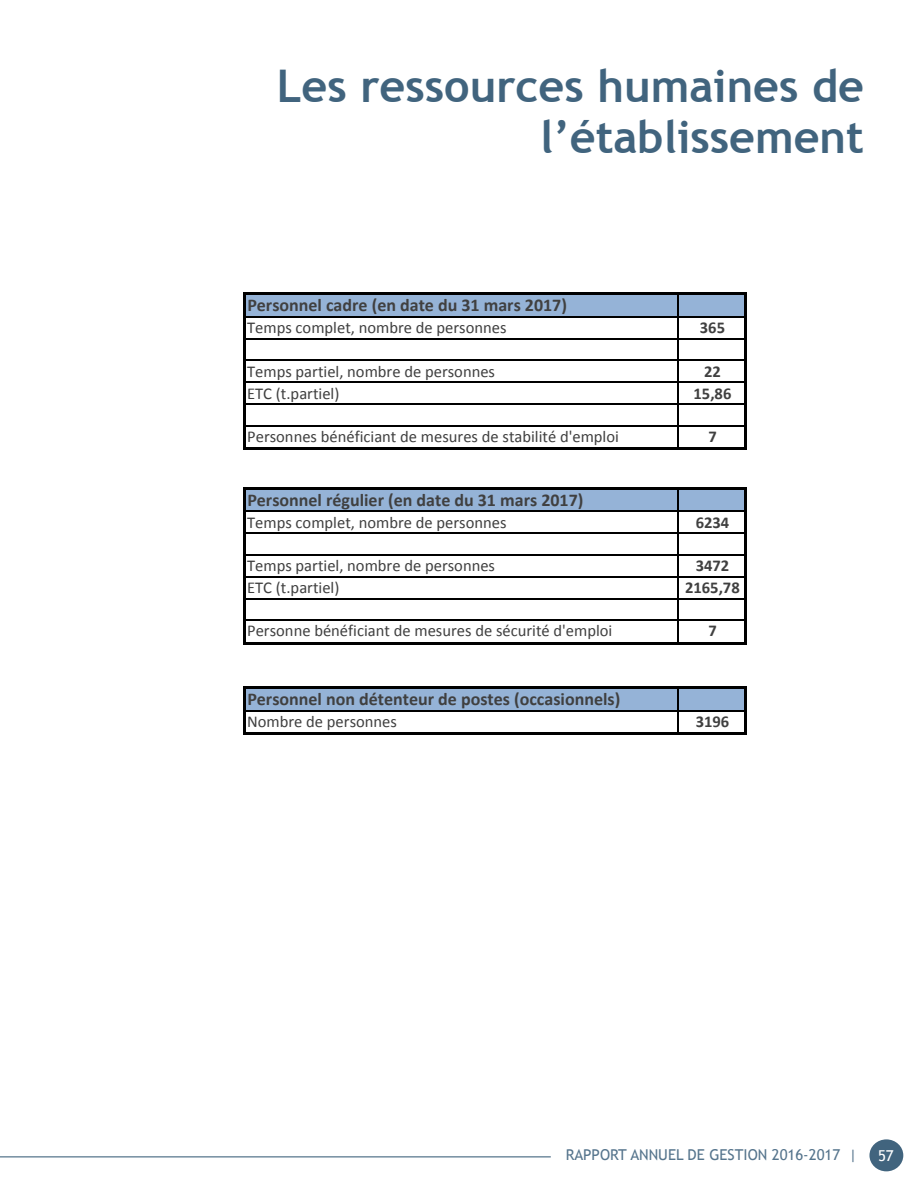
<style>
.page{position:relative;width:918px;height:1188px;background:#fff}
.page>*{position:absolute;margin:0;border:0;box-sizing:border-box;transform-origin:0 0}
.Grosse_citation_blan{font:700 45px/51px "Trebuchet MS";color:#41647e;text-align:right}
.t1{font:700 18px "Calibri";color:#404040}
.t2{font:16.5px "Calibri";color:#404040}
.t3{font:700 16.5px "Calibri";color:#404040}
.t4{font:15px "Trebuchet MS";color:#56758d}
.t5{font:15px "Trebuchet MS";color:#fff}
</style>
<div class="page">
<div style="left:869px;top:1139px;width:34px;height:32px;background:#41647e;border-radius:50%"></div>
<hr style="left:0;top:1157px;width:551px;height:1px;background:#2c5370">
<div style="left:245px;top:295px;width:501px;height:22px;background:#95b3d7"></div>
<div style="left:245px;top:489px;width:501px;height:23px;background:#95b3d7"></div>
<div style="left:245px;top:688px;width:501px;height:23px;background:#95b3d7"></div>
<hr style="left:243px;top:293px;width:3px;height:157px;background:#000">
<hr style="left:677px;top:295px;width:2px;height:152px;background:#000">
<hr style="left:744px;top:295px;width:3px;height:155px;background:#000">
<hr style="left:243px;top:487px;width:3px;height:158px;background:#000">
<hr style="left:677px;top:490px;width:2px;height:152px;background:#000">
<hr style="left:744px;top:490px;width:3px;height:155px;background:#000">
<hr style="left:243px;top:686px;width:3px;height:49px;background:#000">
<hr style="left:677px;top:689px;width:2px;height:43px;background:#000">
<hr style="left:744px;top:689px;width:3px;height:46px;background:#000">
<hr style="left:246px;top:293px;width:501px;height:2px;background:#000">
<hr style="left:246px;top:316px;width:498px;height:2px;background:#000">
<hr style="left:246px;top:338px;width:498px;height:1px;background:#000">
<hr style="left:246px;top:360px;width:498px;height:1px;background:#000">
<hr style="left:246px;top:381px;width:498px;height:2px;background:#000">
<hr style="left:246px;top:403px;width:498px;height:2px;background:#000">
<hr style="left:246px;top:425px;width:498px;height:1px;background:#000">
<hr style="left:246px;top:447px;width:501px;height:3px;background:#000">
<hr style="left:246px;top:487px;width:501px;height:3px;background:#000">
<hr style="left:246px;top:511px;width:498px;height:1px;background:#000">
<hr style="left:246px;top:532px;width:498px;height:2px;background:#000">
<hr style="left:246px;top:554px;width:498px;height:2px;background:#000">
<hr style="left:246px;top:576px;width:498px;height:1px;background:#000">
<hr style="left:246px;top:598px;width:498px;height:1px;background:#000">
<hr style="left:246px;top:620px;width:498px;height:1px;background:#000">
<hr style="left:246px;top:642px;width:501px;height:3px;background:#000">
<hr style="left:246px;top:686px;width:501px;height:3px;background:#000">
<hr style="left:246px;top:710px;width:498px;height:1px;background:#000">
<hr style="left:246px;top:732px;width:501px;height:3px;background:#000">
<p class="Grosse_citation_blan" style="left:277px;top:61px;width:589px">Les ressources humaines de l’établissement</p>
<p class="t1" style="left:247px;top:294px;width:321px">Personnel cadre (en date du 31 mars 2017)</p>
<p class="t2" style="left:247px;top:317px;width:261px">Temps complet, nombre de personnes</p>
<p class="t3" style="left:700px;top:317px;width:27px">365</p>
<p class="t2" style="left:247px;top:361px;width:249px">Temps partiel, nombre de personnes</p>
<p class="t3" style="left:704px;top:361px;width:18px">22</p>
<p class="t2" style="left:247px;top:383px;width:94px">ETC (t.partiel)</p>
<p class="t3" style="left:694px;top:383px;width:39px">15,86</p>
<p class="t2" style="left:247px;top:426px;width:373px">Personnes bénéficiant de mesures de stabilité d'emploi</p>
<p class="t3" style="left:708px;top:426px;width:10px">7</p>
<p class="t1" style="left:247px;top:489px;width:338px">Personnel régulier (en date du 31 mars 2017)</p>
<p class="t2" style="left:247px;top:512px;width:261px">Temps complet, nombre de personnes</p>
<p class="t3" style="left:696px;top:512px;width:35px">6234</p>
<p class="t2" style="left:247px;top:555px;width:249px">Temps partiel, nombre de personnes</p>
<p class="t3" style="left:696px;top:555px;width:35px">3472</p>
<p class="t2" style="left:247px;top:577px;width:94px">ETC (t.partiel)</p>
<p class="t3" style="left:685px;top:577px;width:56px">2165,78</p>
<p class="t2" style="left:247px;top:620px;width:367px">Personne bénéficiant de mesures de sécurité d'emploi</p>
<p class="t3" style="left:708px;top:620px;width:10px">7</p>
<p class="t1" style="left:247px;top:688px;width:374px">Personnel non détenteur de postes (occasionnels)</p>
<p class="t2" style="left:247px;top:711px;width:151px">Nombre de personnes</p>
<p class="t3" style="left:696px;top:711px;width:35px">3196</p>
<p class="t4" style="left:566px;top:1146px;width:293px">RAPPORT ANNUEL DE GESTION 2016-2017 |</p>
<p class="t5" style="left:878px;top:1147px;width:17px">57</p>
</div>
